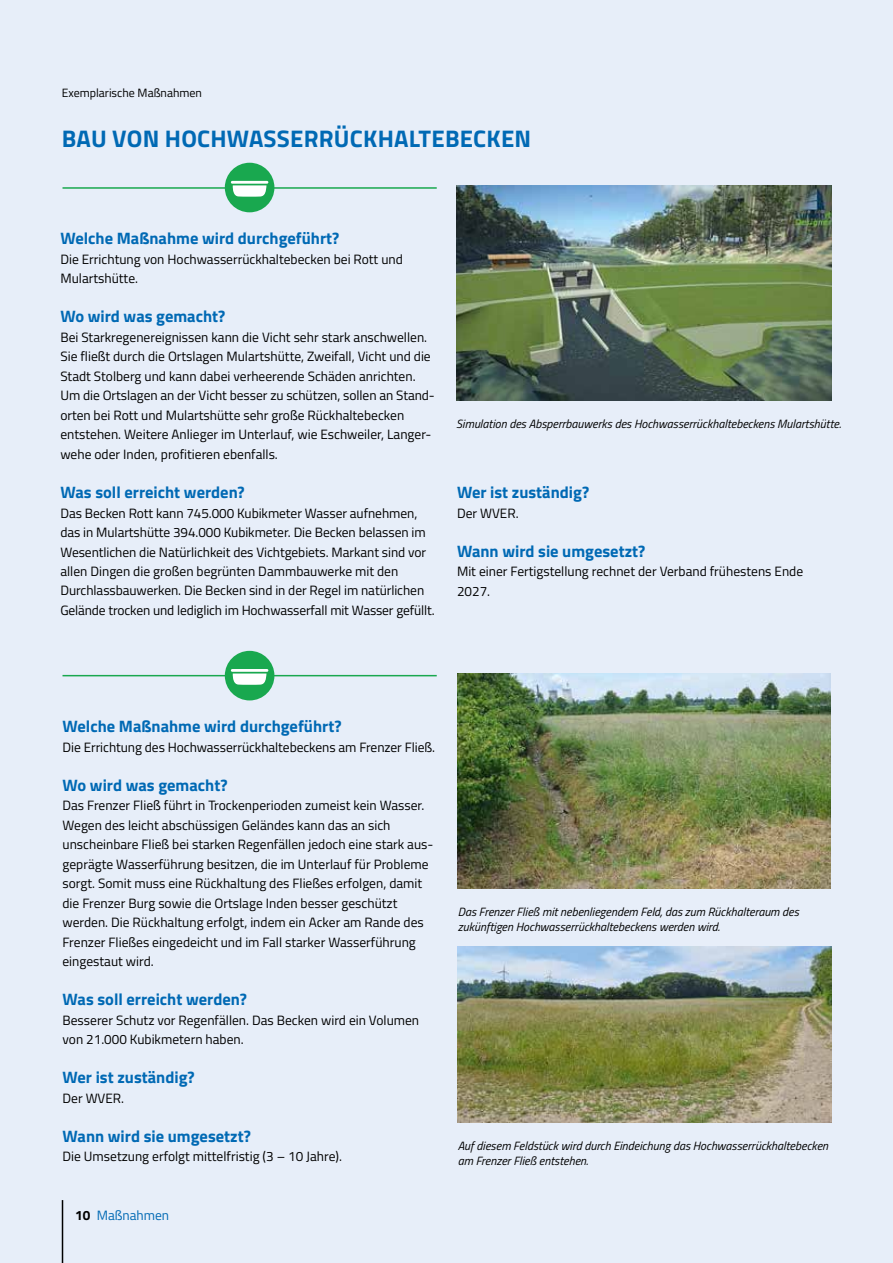
<style>
.page{position:relative;width:893px;height:1263px;background:#e7eef9}
.page>*{position:absolute;margin:0;border:0;box-sizing:border-box;transform-origin:0 0}
.t1{font:700 24px "Titillium Web";letter-spacing:.01em;color:#0069b4}
.t2{font:700 16.5px "Titillium Web";color:#0069b4}
.t3{font:13.5px/19.5px "Titillium Web";color:#000}
.t4{font:13.5px "Titillium Web";color:#0069b4}
.t5{font:italic 12px/15px "Titillium Web";color:#000}
.t6{font:12px "Titillium Web";color:#000}
.s1{font-weight:700;color:#000}
</style>
<div class="page">
<img style="left:456px;top:186px;width:375px;height:214px">
<img style="left:457px;top:673px;width:373px;height:215px">
<img style="left:458px;top:946px;width:373px;height:176px">
<hr style="left:63px;top:187px;width:374px;height:2px;background:#19a84f">
<div style="left:225px;top:163px;width:49px;height:49px;background:#19a84f;border-radius:50%"></div>
<hr style="left:231px;top:181px;width:37px;height:3px;background:#fff">
<svg style="left:233px;top:185px;width:33px;height:12px"></svg>
<hr style="left:63px;top:675px;width:374px;height:1px;background:#19a84f">
<div style="left:225px;top:651px;width:49px;height:49px;background:#19a84f;border-radius:50%"></div>
<hr style="left:231px;top:669px;width:37px;height:3px;background:#fff">
<svg style="left:233px;top:673px;width:33px;height:12px"></svg>
<hr style="left:62px;top:1200px;width:1px;height:63px;background:#000">
<p class="t6" style="left:62px;top:84px;width:142px">Exemplarische Maßnahmen</p>
<h1 class="t1" style="left:62px;top:120px;width:471px">BAU VON HOCHWASSERRÜCKHALTEBECKEN</h1>
<p class="t2" style="left:60px;top:226px;width:281px">Welche Maßnahme wird durchgeführt?</p>
<p class="t3" style="left:60px;top:249px;width:344px">Die Errichtung von Hochwasserrückhaltebecken bei Rott und<br>Mulartshütte.</p>
<p class="t2" style="left:60px;top:304px;width:167px">Wo wird was gemacht?</p>
<p class="t3" style="left:60px;top:327px;width:376px">Bei Starkregenereignissen kann die Vicht sehr stark anschwellen.<br>Sie fließt durch die Ortslagen Mulartshütte, Zweifall, Vicht und die Stadt Stolberg und kann dabei verheerende Schäden anrichten.<br>Um die Ortslagen an der Vicht besser zu schützen, sollen an Stand&shy;orten bei Rott und Mulartshütte sehr große Rückhaltebecken entstehen. Weitere Anlieger im Unterlauf, wie Eschweiler, Langer&shy;wehe oder Inden, profitieren ebenfalls.</p>
<p class="t2" style="left:60px;top:480px;width:186px">Was soll erreicht werden?</p>
<p class="t3" style="left:60px;top:502px;width:376px">Das Becken Rott kann 745.000 Kubikmeter Wasser aufnehmen, das in Mulartshütte 394.000 Kubikmeter. Die Becken belassen im Wesentlichen die Natürlichkeit des Vichtgebiets. Markant sind vor allen Dingen die großen begrünten Dammbauwerke mit den Durchlassbauwerken. Die Becken sind in der Regel im natürlichen Gelände trocken und lediglich im Hochwasserfall mit Wasser gefüllt.</p>
<p class="t5" style="left:456px;top:416px;width:386px">Simulation des Absperrbauwerks des Hochwasserrückhaltebeckens Mulartshütte.</p>
<p class="t2" style="left:457px;top:480px;width:134px">Wer ist zuständig?</p>
<p class="t3" style="left:457px;top:502px;width:63px">Der WVER.</p>
<p class="t2" style="left:457px;top:538px;width:190px">Wann wird sie umgesetzt?</p>
<p class="t3" style="left:457px;top:561px;width:348px">Mit einer Fertigstellung rechnet der Verband frühestens Ende<br>2027.</p>
<p class="t2" style="left:63px;top:714px;width:281px">Welche Maßnahme wird durchgeführt?</p>
<p class="t3" style="left:63px;top:736px;width:374px">Die Errichtung des Hochwasserrückhaltebeckens am Frenzer Fließ.</p>
<p class="t2" style="left:63px;top:772px;width:167px">Wo wird was gemacht?</p>
<p class="t3" style="left:63px;top:795px;width:372px">Das Frenzer Fließ führt in Trockenperioden zumeist kein Wasser.<br>Wegen des leicht abschüssigen Geländes kann das an sich unscheinbare Fließ bei starken Regenfällen jedoch eine stark aus&shy;geprägte Wasserführung besitzen, die im Unterlauf für Probleme sorgt. Somit muss eine Rückhaltung des Fließes erfolgen, damit die Frenzer Burg sowie die Ortslage Inden besser geschützt werden. Die Rückhaltung erfolgt, indem ein Acker am Rande des Frenzer Fließes eingedeicht und im Fall starker Wasserführung eingestaut wird.</p>
<p class="t2" style="left:63px;top:987px;width:186px">Was soll erreicht werden?</p>
<p class="t3" style="left:63px;top:1009px;width:358px">Besserer Schutz vor Regenfällen. Das Becken wird ein Volumen von 21.000 Kubikmetern haben.</p>
<p class="t2" style="left:63px;top:1065px;width:134px">Wer ist zuständig?</p>
<p class="t3" style="left:63px;top:1087px;width:63px">Der WVER.</p>
<p class="t2" style="left:63px;top:1123px;width:190px">Wann wird sie umgesetzt?</p>
<p class="t3" style="left:63px;top:1146px;width:281px">Die Umsetzung erfolgt mittelfristig (3 – 10 Jahre).</p>
<p class="t4" style="left:75px;top:1205px;width:95px"><span class="s1">10</span> Maßnahmen</p>
<p class="t5" style="left:458px;top:903px;width:343px">Das Frenzer Fließ mit nebenliegendem Feld, das zum Rückhalteraum des zukünftigen Hochwasserrückhaltebeckens werden wird.</p>
<p class="t5" style="left:458px;top:1137px;width:372px">Auf diesem Feldstück wird durch Eindeichung das Hochwasserrückhaltebecken am Frenzer Fließ entstehen.</p>
</div>
